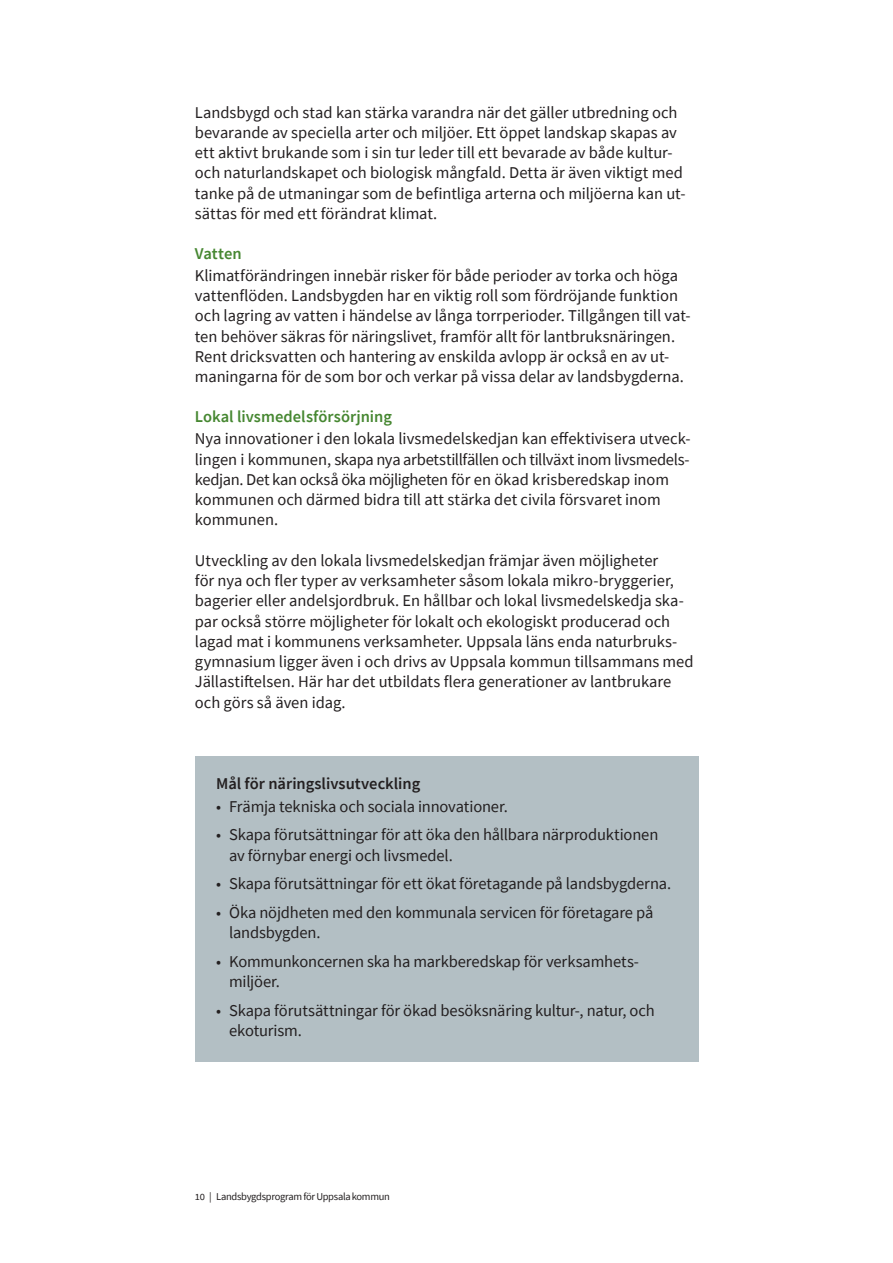
<style>
.page{position:relative;width:893px;height:1263px;background:#fff}
.page>*{position:absolute;margin:0;border:0;box-sizing:border-box;transform-origin:0 0}
.t1{font:16.5px/20.2px "Source Sans Pro";letter-spacing:-.005em;color:#231f20}
.t2{font:600 16.5px "Source Sans Pro";color:#468731}
.t3{font:600 16.5px "Source Sans Pro";color:#231f20}
.t4{font:10.5px "Source Sans Pro";letter-spacing:-.03em;color:#231f20}
</style>
<div class="page">
<div style="left:196px;top:756px;width:503px;height:306px;background:#b3bfc4"></div>
<p class="t1" style="left:195px;top:102px;width:492px">Landsbygd och stad kan stärka varandra när det gäller utbredning och bevarande av speciella arter och miljöer. Ett öppet landskap skapas av ett aktivt brukande som i sin tur leder till ett bevarade av både kultur&shy;och naturlandskapet och biologisk mångfald. Detta är även viktigt med tanke på de utmaningar som de befintliga arterna och miljöerna kan ut&shy;sättas för med ett förändrat klimat.</p>
<p class="t2" style="left:195px;top:242px;width:48px">Vatten</p>
<p class="t1" style="left:195px;top:265px;width:497px">Klimatförändringen innebär risker för både perioder av torka och höga vattenflöden. Landsbygden har en viktig roll som fördröjande funktion och lagring av vatten i händelse av långa torrperioder. Tillgången till vat&shy;ten behöver säkras för näringslivet, framför allt för lantbruksnäringen.<br>Rent dricksvatten och hantering av enskilda avlopp är också en av ut&shy;maningarna för de som bor och verkar på vissa delar av landsbygderna.</p>
<p class="t2" style="left:195px;top:406px;width:199px">Lokal livsmedelsförsörjning</p>
<p class="t1" style="left:195px;top:429px;width:497px">Nya innovationer i den lokala livsmedelskedjan kan effektivisera utveck&shy;lingen i kommunen, skapa nya arbetstillfällen och tillväxt inom livsmedels&shy;kedjan. Det kan också öka möjligheten för en ökad krisberedskap inom kommunen och därmed bidra till att stärka det civila försvaret inom kommunen.</p>
<p class="t1" style="left:195px;top:550px;width:500px">Utveckling av den lokala livsmedelskedjan främjar även möjligheter<br>för nya och fler typer av verksamheter såsom lokala mikro-bryggerier, bagerier eller andelsjordbruk. En hållbar och lokal livsmedelskedja ska&shy;par också större möjligheter för lokalt och ekologiskt producerad och lagad mat i kommunens verksamheter. Uppsala läns enda naturbruks&shy;gymnasium ligger även i och drivs av Uppsala kommun tillsammans med Jällastiftelsen. Här har det utbildats flera generationer av lantbrukare och görs så även idag.</p>
<p class="t3" style="left:216px;top:773px;width:206px">Mål för näringslivsutveckling</p>
<p class="t1" style="left:216px;top:796px;width:293px">• Främja tekniska och sociala innovationer.</p>
<p class="t1" style="left:229px;top:825px;width:431px;text-indent:-13px">• Skapa förutsättningar för att öka den hållbara närproduktionen av förnybar energi och livsmedel.</p>
<p class="t1" style="left:216px;top:874px;width:457px">• Skapa förutsättningar för ett ökat företagande på landsbygderna.</p>
<p class="t1" style="left:229px;top:902px;width:426px;text-indent:-13px">• Öka nöjdheten med den kommunala servicen för företagare på landsbygden.</p>
<p class="t1" style="left:229px;top:951px;width:410px;text-indent:-13px">• Kommunkoncernen ska ha markberedskap för verksamhets&shy;miljöer.</p>
<p class="t1" style="left:229px;top:1000px;width:427px;text-indent:-13px">• Skapa förutsättningar för ökad besöksnäring kultur-, natur, och ekoturism.</p>
<p class="t4" style="left:195px;top:1189px;width:196px">10 | Landsbygdsprogram för Uppsala kommun</p>
</div>
